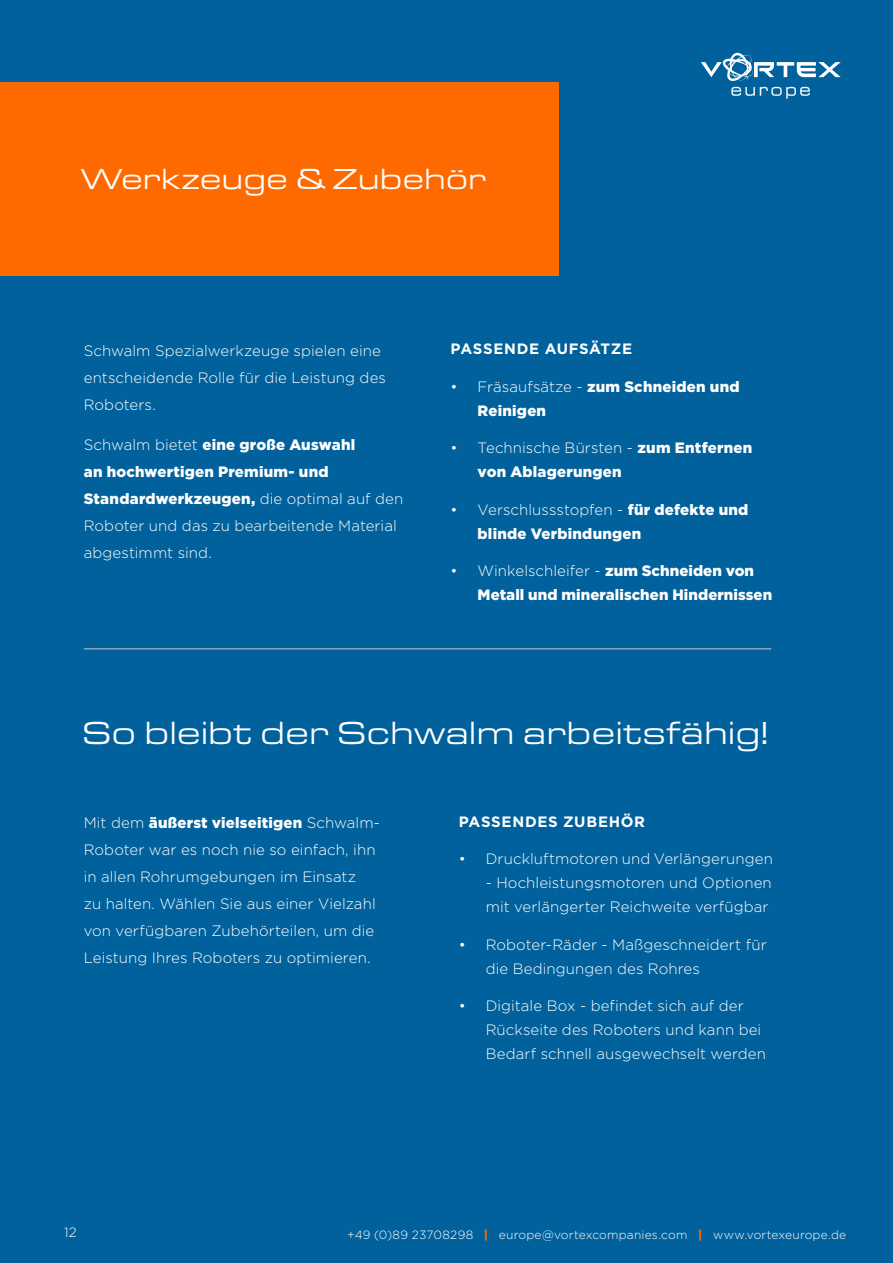
<style>
.page{position:relative;width:893px;height:1263px;background:#00619c}
.page>*{position:absolute;margin:0;border:0;box-sizing:border-box;transform-origin:0 0}
.Project_Orange_Headline{font:33px "Eurostile Ext";color:#fff}
.Project_Orange_Headline-2{font:30px "Eurostile Ext";color:#fff}
.Copy{font:300 15px/27px "Gotham";letter-spacing:.005em;color:#fff}
.t1{font:900 15px/24px "Gotham";letter-spacing:.01em;color:#fff}
.Copy-2{font:700 15px "Gotham";letter-spacing:.045em;color:#fff}
.t2{font:300 13.5px "Gotham";color:#fff}
.t3{font:300 12px "Gotham";letter-spacing:.02em;color:#fff}
.s1{font-weight:900}
.s2{font-weight:300}
.s3{font-weight:900;color:#ff6a00}
</style>
<div class="page">
<svg style="left:731px;top:87px;width:79px;height:12px"></svg>
<svg style="left:701px;top:53px;width:140px;height:28px"></svg>
<div style="left:0;top:82px;width:559px;height:193px;background:#ff6a00"></div>
<hr style="left:84px;top:648px;width:687px;height:1px;background:#c9cacc">
<p class="Project_Orange_Headline-2" style="left:81px;top:157px;width:407px">Werkzeuge &amp; Zubehör</p>
<p class="Copy" style="left:84px;top:336px;width:304px">Schwalm Spezialwerkzeuge spielen eine entscheidende Rolle für die Leistung des<br>Roboters.</p>
<p class="Copy" style="left:84px;top:431px;width:321px">Schwalm bietet <span class="s1">eine große Auswahl<br>an hochwertigen Premium- und<br>Standardwerkzeugen,</span> die optimal auf den<br>Roboter und das zu bearbeitende Material abgestimmt sind.</p>
<p class="Copy-2" style="left:451px;top:339px;width:183px">PASSENDE AUFSÄTZE</p>
<p class="t1" style="left:478px;top:374px;width:263px;text-indent:-27px"><span class="s2">• Fräsaufsätze -</span> zum Schneiden und<br>Reinigen</p>
<p class="t1" style="left:478px;top:436px;width:276px;text-indent:-27px"><span class="s2">• Technische Bürsten -</span> zum Entfernen von Ablagerungen</p>
<p class="t1" style="left:478px;top:497px;width:272px;text-indent:-27px"><span class="s2">• Verschlussstopfen -</span> für defekte und blinde Verbindungen</p>
<p class="t1" style="left:478px;top:559px;width:296px;text-indent:-27px"><span class="s2">• Winkelschleifer -</span> zum Schneiden von<br>Metall und mineralischen Hindernissen</p>
<p class="Project_Orange_Headline" style="left:82px;top:710px;width:689px">So bleibt der Schwalm arbeitsfähig!</p>
<p class="Copy" style="left:84px;top:809px;width:298px">Mit dem <span class="s1">äußerst vielseitigen</span> Schwalm-Roboter war es noch nie so einfach, ihn in allen Rohrumgebungen im Einsatz<br>zu halten. Wählen Sie aus einer Vielzahl von verfügbaren Zubehörteilen, um die Leistung Ihres Roboters zu optimieren.</p>
<p class="Copy-2" style="left:459px;top:812px;width:188px">PASSENDES ZUBEHÖR</p>
<p class="Copy" style="left:459px;top:845px;width:316px">• Druckluftmotoren und Verlängerungen</p>
<p class="Copy" style="left:486px;top:871px;width:288px;line-height:24px">- Hochleistungsmotoren und Optionen mit verlängerter Reichweite verfügbar</p>
<p class="Copy" style="left:486px;top:932px;width:283px;line-height:24px;text-indent:-27px">• Roboter-Räder - Maßgeschneidert für die Bedingungen des Rohres</p>
<p class="Copy" style="left:486px;top:994px;width:282px;line-height:24px;text-indent:-27px">• Digitale Box - befindet sich auf der<br>Rückseite des Roboters und kann bei<br>Bedarf schnell ausgewechselt werden</p>
<p class="t2" style="left:64px;top:1225px;width:14px">12</p>
<p class="t3" style="left:347px;top:1228px;width:500px">+49 (0)89 23708298 <span class="s3">|</span> europe@vortexcompanies.com <span class="s3">|</span> www.vortexeurope.de</p>
</div>
